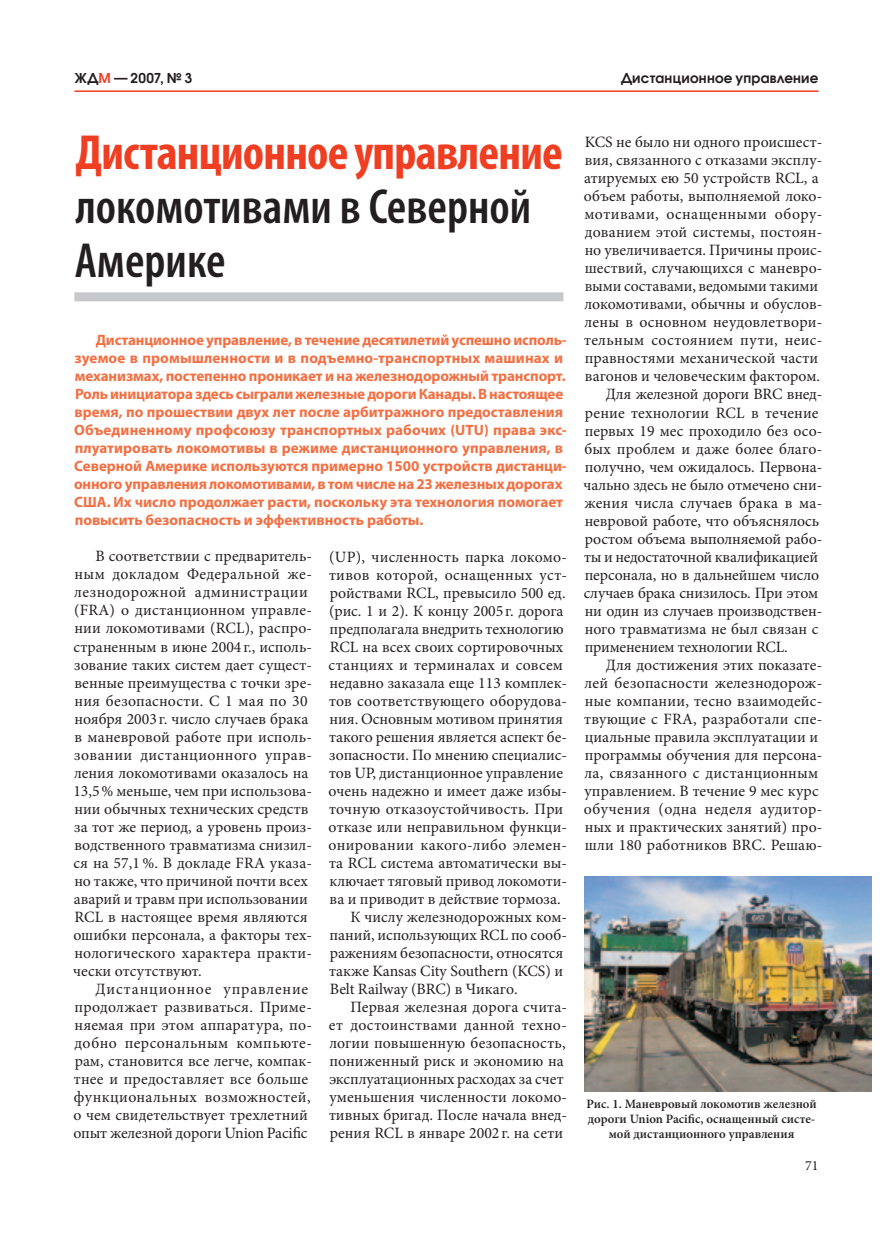
<style>
.page{position:relative;width:893px;height:1234px;background:#fff}
.page>*{position:absolute;margin:0;border:0;box-sizing:border-box;transform-origin:0 0}
.t1{font:600 condensed 49.5px/54px "Myriad Pro";color:#231f20}
.t2{font:700 condensed 49.5px "Myriad Pro";letter-spacing:-.015em;color:#ef3e22}
.t3{font:15.75px/18px "Minion Pro";letter-spacing:.005em;color:#231f20}
.t4{font:15.75px "Minion Pro";letter-spacing:-.015em;color:#231f20}
.t5{font:15.75px "Minion Pro";letter-spacing:.025em;color:#231f20}
.t6{font:700 15px/18px "Myriad Pro";color:#f36f42}
.t7{font:13.95px "Minion Pro";color:#231f20}
.t8{font:600 13.5px "Avant Garde Gothic C";letter-spacing:.015em;color:#231f20}
.t9{font:600 12.75px/15px "Minion Pro";color:#231f20;text-align:center}
.s1{color:#ef3e22}
</style>
<div class="page">
<hr style="left:74px;top:90px;width:745px;height:2px;background:#ef3e22">
<img style="left:585px;top:876px;width:287px;height:215px">
<div style="left:74px;top:292px;width:489px;height:9px;background:#c7c8ca"></div>
<p class="t8" style="left:74px;top:70px;width:119px">ЖД<span class="s1">М</span> — 2007, № 3</p>
<p class="t8" style="left:621px;top:70px;width:199px">Дистанционное управление</p>
<h1 class="t2" style="left:75px;top:125px;width:489px">Дистанционное управление</h1>
<h1 class="t1" style="left:75px;top:181px;width:458px">локомотивами в Северной<br>Америке</h1>
<p class="t6" style="left:74px;top:330px;width:494px;text-indent:22px">Дистанционное управление, в течение десятилетий успешно исполь&shy;зуемое в промышленности и в подъемно-транспортных машинах и механизмах, постепенно проникает и на железнодорожный транспорт.<br>Роль инициатора здесь сыграли железные дороги Канады. В настоящее время, по прошествии двух лет после арбитражного предоставления Объединенному профсоюзу транспортных рабочих (UTU) права экс&shy;плуатировать локомотивы в режиме дистанционного управления, в Северной Америке используются примерно 1500 устройств дистанци&shy;онного управления локомотивами, в том числе на 23 железных дорогах США. Их число продолжает расти, поскольку эта технология помогает повысить безопасность и эффективность работы.</p>
<p class="t3" style="left:73px;top:547px;width:240px;text-indent:22px">В соответствии с предваритель‑ ным докладом Федеральной же‑ лезнодорожной администрации (FRA) о дистанционном управле‑ нии локомотивами (RCL), распро‑ страненным в июне 2004 г., исполь‑ зование таких систем дает сущест‑ венные преимущества с точки зре‑ ния безопасности. С 1 мая по 30 ноября 2003 г. число случаев брака в маневровой работе при исполь‑ зовании дистанционного управ‑ ления локомотивами оказалось на<br>13,5% меньше, чем при использова‑ нии обычных технических средств за тот же период, а уровень произ‑ водственного травматизма снизил‑ ся на 57,1%. В докладе FRA указа‑ но также, что причиной почти всех аварий и травм при использовании<br>RCL в настоящее время являются ошибки персонала, а факторы тех‑ нологического характера практи‑ чески отсутствуют.</p>
<p class="t3" style="left:73px;top:979px;width:240px;text-indent:22px">Дистанционное управление продолжает развиваться. Приме‑ няемая при этом аппаратура, по‑ добно персональным компьюте‑ рам, становится все легче, компак‑ тнее и предоставляет все больше функциональных возможностей, о чем свидетельствует трехлетний опыт железной дороги Union Pacific</p>
<p class="t3" style="left:329px;top:547px;width:239px">(UP), численность парка локомо‑</p>
<p class="t3" style="left:329px;top:565px;width:240px">тивов которой, оснащенных уст‑</p>
<p class="t3" style="left:330px;top:583px;width:237px">ройствами RCL, превысило 500 ед.</p>
<p class="t3" style="left:329px;top:601px;width:236px">(рис. 1 и 2). К концу 2005 г. дорога</p>
<p class="t3" style="left:330px;top:619px;width:235px">предполагала внедрить технологию</p>
<p class="t3" style="left:330px;top:637px;width:235px">RCL на всех своих сортировочных</p>
<p class="t3" style="left:329px;top:655px;width:236px">станциях и терминалах и совсем</p>
<p class="t3" style="left:330px;top:673px;width:239px">недавно заказала еще 113 комплек‑</p>
<p class="t3" style="left:329px;top:691px;width:240px">тов соответствующего оборудова‑</p>
<p class="t3" style="left:330px;top:709px;width:235px">ния. Основным мотивом принятия</p>
<p class="t3" style="left:329px;top:727px;width:240px">такого решения является аспект бе‑</p>
<p class="t3" style="left:329px;top:745px;width:239px">зопасности. По мнению специалис‑</p>
<p class="t3" style="left:329px;top:763px;width:236px">тов UP, дистанционное управление</p>
<p class="t3" style="left:329px;top:781px;width:240px">очень надежно и имеет даже избы‑</p>
<p class="t3" style="left:329px;top:799px;width:236px">точную отказоустойчивость. При</p>
<p class="t3" style="left:329px;top:817px;width:240px">отказе или неправильном функци‑</p>
<p class="t3" style="left:329px;top:835px;width:240px">онировании какого‑либо элемен‑</p>
<p class="t3" style="left:329px;top:853px;width:240px">та RCL система автоматически вы‑</p>
<p class="t3" style="left:330px;top:871px;width:239px">ключает тяговый привод локомоти‑</p>
<p class="t3" style="left:330px;top:889px;width:232px">ва и приводит в действие тормоза.</p>
<p class="t3" style="left:350px;top:907px;width:218px">К числу железнодорожных ком‑</p>
<p class="t3" style="left:330px;top:925px;width:239px">паний, использующих RCL по сооб‑</p>
<p class="t3" style="left:330px;top:943px;width:235px">ражениям безопасности, относятся</p>
<p class="t3" style="left:329px;top:961px;width:236px">также Kansas City Southern (KCS) и</p>
<p class="t3" style="left:330px;top:979px;width:189px">Belt Railway (BRC) в Чикаго.</p>
<p class="t3" style="left:350px;top:997px;width:218px">Первая железная дорога счита‑</p>
<p class="t3" style="left:329px;top:1015px;width:240px">ет достоинствами данной техно‑</p>
<p class="t3" style="left:329px;top:1033px;width:238px">логии повышенную безопасность,</p>
<p class="t3" style="left:330px;top:1051px;width:236px">пониженный риск и экономию на</p>
<p class="t3" style="left:329px;top:1069px;width:236px">эксплуатационных расходах за счет</p>
<p class="t3" style="left:329px;top:1087px;width:239px">уменьшения численности локомо‑</p>
<p class="t3" style="left:329px;top:1105px;width:240px">тивных бригад. После начала внед‑</p>
<p class="t3" style="left:330px;top:1123px;width:235px">рения RCL в январе 2002 г. на сети</p>
<p class="t3" style="left:585px;top:133px;width:239px">KCS не было ни одного происшест‑</p>
<p class="t3" style="left:585px;top:151px;width:239px">вия, связанного с отказами эксплу‑</p>
<p class="t3" style="left:584px;top:169px;width:236px">атируемых ею 50 устройств RCL, а</p>
<p class="t3" style="left:584px;top:187px;width:240px">объем работы, выполняемой локо‑</p>
<p class="t5" style="left:585px;top:204px;width:239px">мотивами, оснащенными обору‑</p>
<p class="t3" style="left:585px;top:223px;width:239px">дованием этой системы, постоян‑</p>
<p class="t3" style="left:585px;top:241px;width:239px">но увеличивается. Причины проис‑</p>
<p class="t3" style="left:585px;top:259px;width:239px">шествий, случающихся с маневро‑</p>
<p class="t3" style="left:585px;top:277px;width:235px">выми составами, ведомыми такими</p>
<p class="t3" style="left:584px;top:295px;width:239px">локомотивами, обычны и обуслов‑</p>
<p class="t3" style="left:584px;top:313px;width:239px">лены в основном неудовлетвори‑</p>
<p class="t3" style="left:584px;top:331px;width:240px">тельным состоянием пути, неис‑</p>
<p class="t3" style="left:585px;top:349px;width:235px">правностями механической части</p>
<p class="t3" style="left:585px;top:367px;width:237px">вагонов и человеческим фактором.</p>
<p class="t4" style="left:606px;top:384px;width:218px">Для железной дороги BRC внед‑</p>
<p class="t3" style="left:585px;top:403px;width:235px">рение технологии RCL в течение</p>
<p class="t3" style="left:585px;top:421px;width:239px">первых 19 мес проходило без осо‑</p>
<p class="t3" style="left:584px;top:439px;width:239px">бых проблем и даже более благо‑</p>
<p class="t3" style="left:585px;top:457px;width:239px">получно, чем ожидалось. Первона‑</p>
<p class="t3" style="left:584px;top:475px;width:240px">чально здесь не было отмечено сни‑</p>
<p class="t3" style="left:584px;top:493px;width:239px">жения числа случаев брака в ма‑</p>
<p class="t3" style="left:585px;top:511px;width:236px">невровой работе, что объяснялось</p>
<p class="t3" style="left:585px;top:529px;width:239px">ростом объема выполняемой рабо‑</p>
<p class="t4" style="left:584px;top:546px;width:235px">ты и недостаточной квалификацией</p>
<p class="t3" style="left:585px;top:565px;width:236px">персонала, но в дальнейшем число</p>
<p class="t3" style="left:584px;top:583px;width:236px">случаев брака снизилось. При этом</p>
<p class="t3" style="left:585px;top:601px;width:239px">ни один из случаев производствен‑</p>
<p class="t3" style="left:585px;top:619px;width:235px">ного травматизма не был связан с</p>
<p class="t4" style="left:585px;top:636px;width:205px">применением технологии RCL.</p>
<p class="t3" style="left:606px;top:655px;width:218px">Для достижения этих показате‑</p>
<p class="t3" style="left:584px;top:673px;width:239px">лей безопасности железнодорож‑</p>
<p class="t3" style="left:585px;top:691px;width:239px">ные компании, тесно взаимодейс‑</p>
<p class="t3" style="left:584px;top:709px;width:240px">твующие с FRA, разработали спе‑</p>
<p class="t3" style="left:585px;top:727px;width:235px">циальные правила эксплуатации и</p>
<p class="t3" style="left:585px;top:745px;width:239px">программы обучения для персона‑</p>
<p class="t3" style="left:585px;top:763px;width:235px">ла, связанного с дистанционным</p>
<p class="t3" style="left:585px;top:781px;width:236px">управлением. В течение 9 мес курс</p>
<p class="t5" style="left:584px;top:798px;width:240px">обучения (одна неделя аудитор‑</p>
<p class="t3" style="left:585px;top:817px;width:239px">ных и практических занятий) про‑</p>
<p class="t3" style="left:585px;top:835px;width:239px">шли 180 работников BRC. Решаю‑</p>
<p class="t9" style="left:586px;top:1095px;width:232px">Рис. 1. Маневровый локомотив железной дороги Union Pacific, оснащенный систе&shy;мой дистанционного управления</p>
<p class="t7" style="left:805px;top:1155px;width:15px">71</p>
</div>
